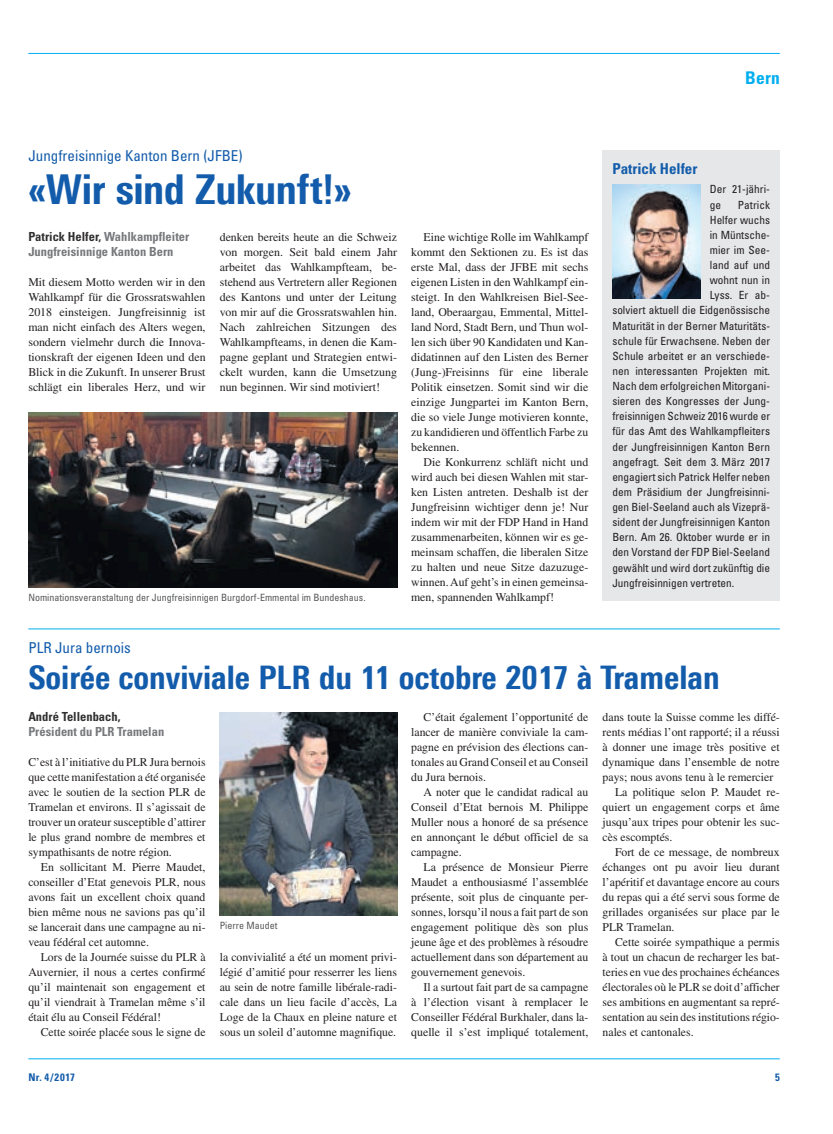
<style>
.page{position:relative;width:833px;height:1134px;background:#fff}
.page>*{position:absolute;margin:0;border:0;box-sizing:border-box;transform-origin:0 0}
.t1{font:800 41.25px "Linotype Univers 720 Cn";letter-spacing:-.01em;color:#135cab}
.t2{font:800 32.5px "Linotype Univers 720 Cn";color:#135cab}
.t3{font:700 condensed 17.5px "Univers LT Std";color:#00aeef}
.t4{font:condensed 15px "Univers LT Std";color:#135cab}
.t5{font:700 condensed 15px "Univers LT Std";color:#135cab}
.t6{font:700 condensed 12.5px/15px "Univers LT Std";color:#76787b}
.t7{font:700 condensed 12.5px "Univers LT Std";color:#312f30}
.t8{font:11.88px/15px "Times LT Std";color:#231f20;text-align:justify}
.t9{font:condensed 11.25px/15.1px "Univers LT Std";color:#231f20}
.t10{font:700 condensed 10.62px "Univers LT Std";letter-spacing:.05em;color:#135cab}
.t11{font:condensed 10px "Univers LT Std";color:#57585a}
.s1{color:#312f30}
</style>
<div class="page">
<hr style="left:28px;top:53px;width:752px;height:1px;background:#00aeef">
<hr style="left:28px;top:1058px;width:752px;height:1px;background:#00aeef">
<img style="left:28px;top:412px;width:369px;height:175px">
<div style="left:602px;top:151px;width:178px;height:450px;background:#e6e7e9"></div>
<img style="left:612px;top:185px;width:89px;height:113px">
<hr style="left:28px;top:629px;width:752px;height:1px;background:#00aeef">
<img style="left:220px;top:713px;width:177px;height:203px">
<h3 class="t3" style="left:745px;top:67px;width:36px">Bern</h3>
<p class="t4" style="left:28px;top:147px;width:216px">Jungfreisinnige Kanton Bern (JFBE)</p>
<h1 class="t1" style="left:28px;top:164px;width:324px">«Wir sind Zukunft!»</h1>
<p class="t6" style="left:28px;top:229px;width:162px"><span class="s1">Patrick Helfer,</span> Wahlkampfleiter<br>Jungfreisinnige Kanton Bern</p>
<p class="t8" style="left:28px;top:274px;width:179px">Mit diesem Motto werden wir in den Wahlkampf für die Grossratswahlen 2018 einsteigen. Jungfreisinnig ist man nicht einfach des Alters wegen, sondern vielmehr durch die Innova&shy;tionskraft der eigenen Ideen und den Blick in die Zukunft. In unserer Brust schlägt ein liberales Herz, und wir</p>
<p class="t8" style="left:220px;top:229px;width:179px">denken bereits heute an die Schweiz von morgen. Seit bald einem Jahr arbeitet das Wahlkampfteam, be&shy;stehend aus Vertretern aller Regionen des Kantons und unter der Leitung von mir auf die Grossratswahlen hin.<br>Nach zahlreichen Sitzungen des Wahlkampfteams, in denen die Kam&shy;pagne geplant und Strategien entwi&shy;ckelt wurden, kann die Umsetzung nun beginnen. Wir sind motiviert!</p>
<p class="t8" style="left:411px;top:229px;width:179px;text-indent:12px">Eine wichtige Rolle im Wahlkampf kommt den Sektionen zu. Es ist das erste Mal, dass der JFBE mit sechs eigenen Listen in den Wahlkampf ein&shy;steigt. In den Wahlkreisen Biel-See&shy;land, Oberaargau, Emmental, Mittel&shy;land Nord, Stadt Bern, und Thun wol&shy;len sich über 90 Kandidaten und Kan&shy;didatinnen auf den Listen des Berner (Jung-)Freisinns für eine liberale Politik einsetzen. Somit sind wir die einzige Jungpartei im Kanton Bern, die so viele Junge motivieren konnte, zu kandidieren und öffentlich Farbe zu bekennen.</p>
<p class="t8" style="left:411px;top:454px;width:179px;text-indent:12px">Die Konkurrenz schläft nicht und wird auch bei diesen Wahlen mit star&shy;ken Listen antreten. Deshalb ist der Jungfreisinn wichtiger denn je! Nur indem wir mit der FDP Hand in Hand zusammenarbeiten, können wir es ge&shy;meinsam schaffen, die liberalen Sitze zu halten und neue Sitze dazuzuge&shy;winnen. Auf geht’s in einen gemeinsa-</p>
<p class="t11" style="left:28px;top:591px;width:339px">Nominationsveranstaltung der Jungfreisinnigen Burgdorf-Emmental im Bundeshaus.</p>
<p class="t8" style="left:411px;top:589px;width:144px">men, spannenden Wahlkampf!</p>
<p class="t5" style="left:612px;top:159px;width:87px">Patrick Helfer</p>
<p class="t9" style="left:710px;top:182px;width:62px">Der 21-jähri&shy;ge</p>
<p class="t9" style="left:738px;top:197px;width:34px">Patrick</p>
<p class="t9" style="left:710px;top:212px;width:62px">Helfer wuchs</p>
<p class="t9" style="left:710px;top:227px;width:62px">in Müntsche-</p>
<p class="t9" style="left:710px;top:242px;width:62px">mier im See-</p>
<p class="t9" style="left:710px;top:257px;width:62px">land auf und</p>
<p class="t9" style="left:710px;top:272px;width:62px">wohnt nun in</p>
<p class="t9" style="left:710px;top:288px;width:62px">Lyss. Er ab-</p>
<p class="t9" style="left:612px;top:303px;width:159px">solviert aktuell die Eidgenössische</p>
<p class="t9" style="left:612px;top:318px;width:159px">Maturität in der Berner Maturitäts-</p>
<p class="t9" style="left:612px;top:333px;width:159px">schule für Erwachsene. Neben der</p>
<p class="t9" style="left:612px;top:348px;width:159px">Schule arbeitet er an verschiede-</p>
<p class="t9" style="left:612px;top:363px;width:159px">nen interessanten Projekten mit.</p>
<p class="t9" style="left:612px;top:378px;width:159px">Nach dem erfolgreichen Mitorgani-</p>
<p class="t9" style="left:612px;top:393px;width:159px">sieren des Kongresses der Jung-</p>
<p class="t9" style="left:612px;top:409px;width:159px">freisinnigen Schweiz 2016 wurde er</p>
<p class="t9" style="left:612px;top:424px;width:159px">für das Amt des Wahlkampfleiters</p>
<p class="t9" style="left:612px;top:439px;width:159px">der Jungfreisinnigen Kanton Bern</p>
<p class="t9" style="left:612px;top:454px;width:159px">angefragt. Seit dem 3. März 2017</p>
<p class="t9" style="left:612px;top:469px;width:159px">engagiert sich Patrick Helfer neben</p>
<p class="t9" style="left:612px;top:484px;width:159px">dem Präsidium der Jungfreisinni-</p>
<p class="t9" style="left:612px;top:499px;width:159px">gen Biel-Seeland auch als Vizeprä-</p>
<p class="t9" style="left:612px;top:514px;width:159px">sident der Jungfreisinnigen Kanton</p>
<p class="t9" style="left:612px;top:530px;width:159px">Bern. Am 26. Oktober wurde er in</p>
<p class="t9" style="left:612px;top:545px;width:159px">den Vorstand der FDP Biel-Seeland</p>
<p class="t9" style="left:612px;top:560px;width:159px">gewählt und wird dort zukünftig die</p>
<p class="t9" style="left:612px;top:575px;width:123px">Jungfreisinnigen vertreten.</p>
<p class="t4" style="left:28px;top:638px;width:104px">PLR Jura bernois</p>
<h2 class="t2" style="left:28px;top:658px;width:693px">Soirée conviviale PLR du 11 octobre 2017 à Tramelan</h2>
<p class="t7" style="left:28px;top:708px;width:94px">André Tellenbach,</p>
<p class="t6" style="left:28px;top:724px;width:137px">Président du PLR Tramelan</p>
<p class="t8" style="left:28px;top:754px;width:179px">C’est à l’initiative du PLR Jura bernois que cette manifestation a été organisée avec le soutien de la section PLR de Tramelan et environs. Il s’agissait de trouver un orateur susceptible d’attirer le plus grand nombre de membres et sympathisants de notre région.</p>
<p class="t8" style="left:28px;top:859px;width:179px;text-indent:12px">En sollicitant M. Pierre Maudet, conseiller d’Etat genevois PLR, nous avons fait un excellent choix quand bien même nous ne savions pas qu’il se lancerait dans une campagne au ni&shy;veau fédéral cet automne.</p>
<p class="t8" style="left:28px;top:949px;width:179px;text-indent:12px">Lors de la Journée suisse du PLR à Auvernier, il nous a certes confirmé qu’il maintenait son engagement et qu’il viendrait à Tramelan même s’il était élu au Conseil Fédéral!</p>
<p class="t8" style="left:41px;top:1024px;width:166px">Cette soirée placée sous le signe de</p>
<p class="t8" style="left:602px;top:709px;width:179px">dans toute la Suisse comme les diffé-</p>
<p class="t8" style="left:602px;top:724px;width:179px">rents médias l’ont rapporté; il a réussi</p>
<p class="t8" style="left:602px;top:739px;width:179px">à donner une image très positive et</p>
<p class="t8" style="left:602px;top:754px;width:179px">dynamique dans l’ensemble de notre</p>
<p class="t8" style="left:602px;top:769px;width:172px">pays; nous avons tenu à le remercier</p>
<p class="t8" style="left:615px;top:784px;width:166px">La politique selon P. Maudet re-</p>
<p class="t8" style="left:602px;top:799px;width:179px">quiert un engagement corps et âme</p>
<p class="t8" style="left:602px;top:814px;width:179px">jusqu’aux tripes pour obtenir les suc-</p>
<p class="t8" style="left:602px;top:829px;width:71px">cès escomptés.</p>
<p class="t8" style="left:615px;top:844px;width:166px">Fort de ce message, de nombreux</p>
<p class="t8" style="left:602px;top:859px;width:179px">échanges ont pu avoir lieu durant</p>
<p class="t8" style="left:602px;top:874px;width:179px">l’apéritif et davantage encore au cours</p>
<p class="t8" style="left:602px;top:889px;width:179px">du repas qui a été servi sous forme de</p>
<p class="t8" style="left:602px;top:904px;width:179px">grillades organisées sur place par le</p>
<p class="t8" style="left:602px;top:919px;width:73px">PLR Tramelan.</p>
<p class="t8" style="left:615px;top:934px;width:166px">Cette soirée sympathique a permis</p>
<p class="t8" style="left:602px;top:949px;width:179px">à tout un chacun de recharger les bat-</p>
<p class="t8" style="left:602px;top:964px;width:179px">teries en vue des prochaines échéances</p>
<p class="t8" style="left:602px;top:979px;width:179px">électorales où le PLR se doit d’afficher</p>
<p class="t8" style="left:602px;top:994px;width:179px">ses ambitions en augmentant sa repré-</p>
<p class="t8" style="left:602px;top:1009px;width:179px">sentation au sein des institutions régio-</p>
<p class="t8" style="left:602px;top:1024px;width:93px">nales et cantonales.</p>
<p class="t8" style="left:411px;top:709px;width:179px;text-indent:12px">C’était également l’opportunité de lancer de manière conviviale la cam&shy;pagne en prévision des élections can&shy;tonales au Grand Conseil et au Conseil du Jura bernois.</p>
<p class="t8" style="left:411px;top:784px;width:179px;text-indent:12px">A noter que le candidat radical au Conseil d’Etat bernois M. Philippe Muller nous a honoré de sa présence en annonçant le début officiel de sa campagne.</p>
<p class="t8" style="left:411px;top:859px;width:179px;text-indent:12px">La présence de Monsieur Pierre Maudet a enthousiasmé l’assemblée présente, soit plus de cinquante per&shy;sonnes, lorsqu’il nous a fait part de son engagement politique dès son plus jeune âge et des problèmes à résoudre actuellement dans son département au gouvernement genevois.</p>
<p class="t8" style="left:411px;top:979px;width:179px;text-indent:12px">Il a surtout fait part de sa campagne à l’élection visant à remplacer le Conseiller Fédéral Burkhaler, dans la&shy;quelle il s’est impliqué totalement,</p>
<p class="t11" style="left:220px;top:919px;width:59px">Pierre Maudet</p>
<p class="t8" style="left:220px;top:949px;width:179px">la convivialité a été un moment privi&shy;légié d’amitié pour resserrer les liens au sein de notre famille libérale-radi&shy;cale dans un lieu facile d’accès, La Loge de la Chaux en pleine nature et sous un soleil d’automne magnifique.</p>
<p class="t10" style="left:28px;top:1070px;width:48px">Nr. 4/2017</p>
<p class="t10" style="left:775px;top:1070px;width:6px">5</p>
</div>
